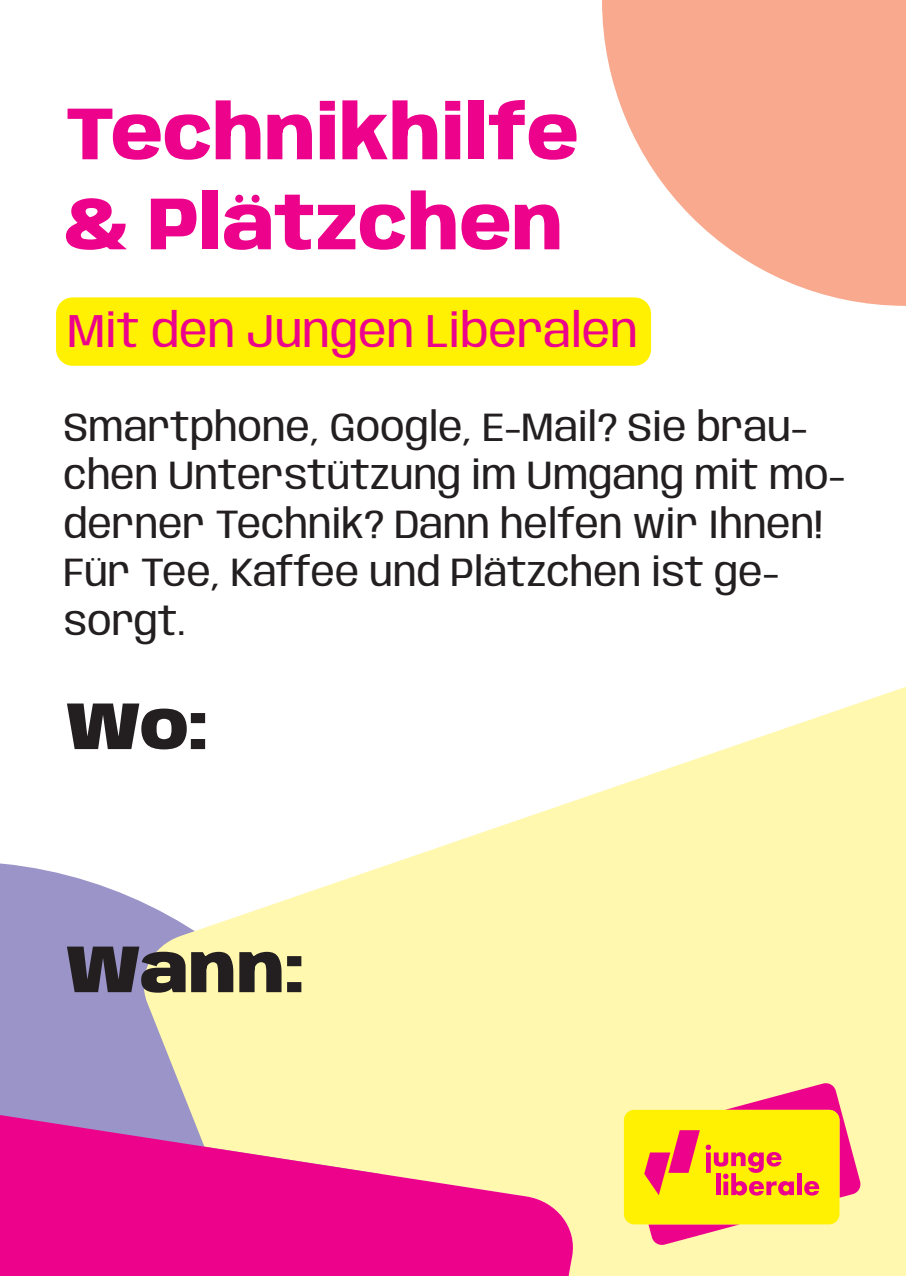
<style>
.page{position:relative;width:906px;height:1276px;background:#fff}
.page>*{position:absolute;margin:0;border:0;box-sizing:border-box;transform-origin:0 0}
.t1{font:800 75px "Anybody";color:#ed028c}
.t2{font:900 67.5px "Anybody";letter-spacing:-.01em;color:#231f20}
.t3{font:47.25px "Anybody";color:#ed028c}
.t4{font:40.5px/48.6px "Anybody";color:#231f20}
</style>
<div class="page">
<svg style="left:602px;top:0;width:304px;height:306px;fill:#f8a98e"></svg>
<div style="left:0;top:863px;width:137px;height:240px;background:#9a94c8"></div>
<svg style="left:137px;top:687px;width:769px;height:589px;fill:#fff8ae"></svg>
<svg style="left:0;top:1103px;width:577px;height:173px;background:#ed4f98"></svg>
<div style="left:56px;top:297px;width:595px;height:69px;background:#fff101;border-radius:16px"></div>
<svg style="left:648px;top:1224px;width:92px;height:22px;background:#f57d9a"></svg>
<div style="left:624px;top:1110px;width:215px;height:114px;background:#fff101;border-radius:10px"></div>
<svg style="left:644px;top:1082px;width:217px;height:115px"></svg>
<p class="t1" style="left:65px;top:91px;width:516px">Technikhilfe</p>
<p class="t1" style="left:65px;top:181px;width:500px">&amp; Plätzchen</p>
<p class="t3" style="left:68px;top:304px;width:571px">Mit den Jungen Liberalen</p>
<p class="t4" style="left:64px;top:402px;width:783px">Smartphone, Google, E-Mail? Sie brau&shy;chen Unterstützung im Umgang mit mo&shy;derner Technik? Dann helfen wir Ihnen!<br>Für Tee, Kaffee und Plätzchen ist ge&shy;sorgt.</p>
<p class="t2" style="left:66px;top:687px;width:144px">Wo:</p>
<p class="t2" style="left:66px;top:930px;width:240px">Wann:</p>
</div>
